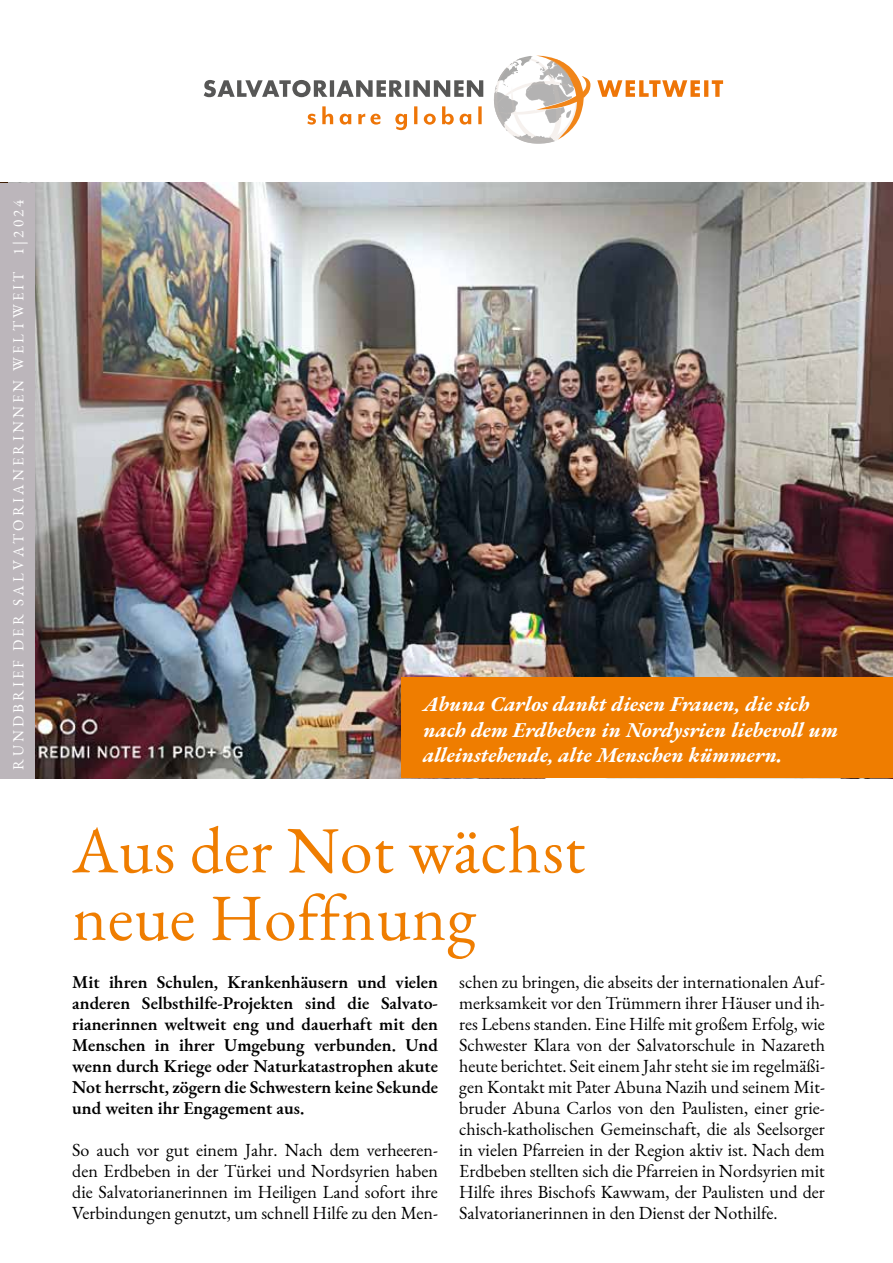
<style>
.page{position:relative;width:893px;height:1263px;background:#fff}
.page>*{position:absolute;margin:0;border:0;box-sizing:border-box;transform-origin:0 0}
.t1{font:66px/67.5px "EB Garamond";letter-spacing:.01em;color:#ef7d00}
.t2{font:italic 700 21px/25.5px "EB Garamond";color:#fff}
.t3{font:18px/21px "EB Garamond";color:#000;text-align:justify}
.t4{font:600 18px/21px "EB Garamond";color:#000;text-align:justify}
.t5{font:15px "EB Garamond";color:#fff}
</style>
<div class="page">
<img style="left:34px;top:183px;width:859px;height:595px">
<div style="left:0;top:183px;width:34px;height:595px;background:#bcb6bb"></div>
<svg style="left:597px;top:80px;width:126px;height:17px"></svg>
<svg style="left:204px;top:80px;width:279px;height:17px"></svg>
<svg style="left:497px;top:55px;width:94px;height:89px"></svg>
<svg style="left:307px;top:106px;width:175px;height:24px"></svg>
<img style="left:542px;top:59px;width:16px;height:21px">
<img style="left:494px;top:85px;width:14px;height:30px">
<div style="left:402px;top:677px;width:491px;height:101px;background:#ef7d00"></div>
<p class="t5" style="left:9px;top:770px;width:571px;rotate:-90deg">R U N D B R I E F D E R S A L V A T O R I A N E R I N N E N W E L T W E I T 1 | 2 0 2 4</p>
<p class="t2" style="left:423px;top:692px;width:417px">Abuna Carlos dankt diesen Frauen, die sich nach dem Erdbeben in Nordysrien liebevoll um alleinstehende, alte Menschen kümmern.</p>
<h1 class="t1" style="left:72px;top:817px;width:514px">Aus der Not wächst neue Hoffnung</h1>
<p class="t4" style="left:72px;top:971px;width:367px">Mit ihren Schulen, Krankenhäusern und vielen anderen Selbsthilfe-Projekten sind die Salvato&shy;rianerinnen weltweit eng und dauerhaft mit den Menschen in ihrer Umgebung verbunden. Und wenn durch Kriege oder Naturkatastrophen akute Not herrscht, zögern die Schwestern keine Sekunde und weiten ihr Engagement aus.</p>
<p class="t3" style="left:72px;top:1139px;width:367px">So auch vor gut einem Jahr. Nach dem verheeren&shy;den Erdbeben in der Türkei und Nordsyrien haben die Salvatorianerinnen im Heiligen Land sofort ihre Verbindungen genutzt, um schnell Hilfe zu den Men-</p>
<p class="t3" style="left:459px;top:971px;width:367px">schen zu bringen, die abseits der internationalen Auf&shy;merksamkeit vor den Trümmern ihrer Häuser und ih&shy;res Lebens standen. Eine Hilfe mit großem Erfolg, wie Schwester Klara von der Salvatorschule in Nazareth heute berichtet. Seit einem Jahr steht sie im regelmäßi&shy;gen Kontakt mit Pater Abuna Nazih und seinem Mit&shy;bruder Abuna Carlos von den Paulisten, einer grie&shy;chisch-katholischen Gemeinschaft, die als Seelsorger in vielen Pfarreien in der Region aktiv ist. Nach dem Erdbeben stellten sich die Pfarreien in Nordsyrien mit Hilfe ihres Bischofs Kawwam, der Paulisten und der Salvatorianerinnen in den Dienst der Nothilfe.</p>
</div>
